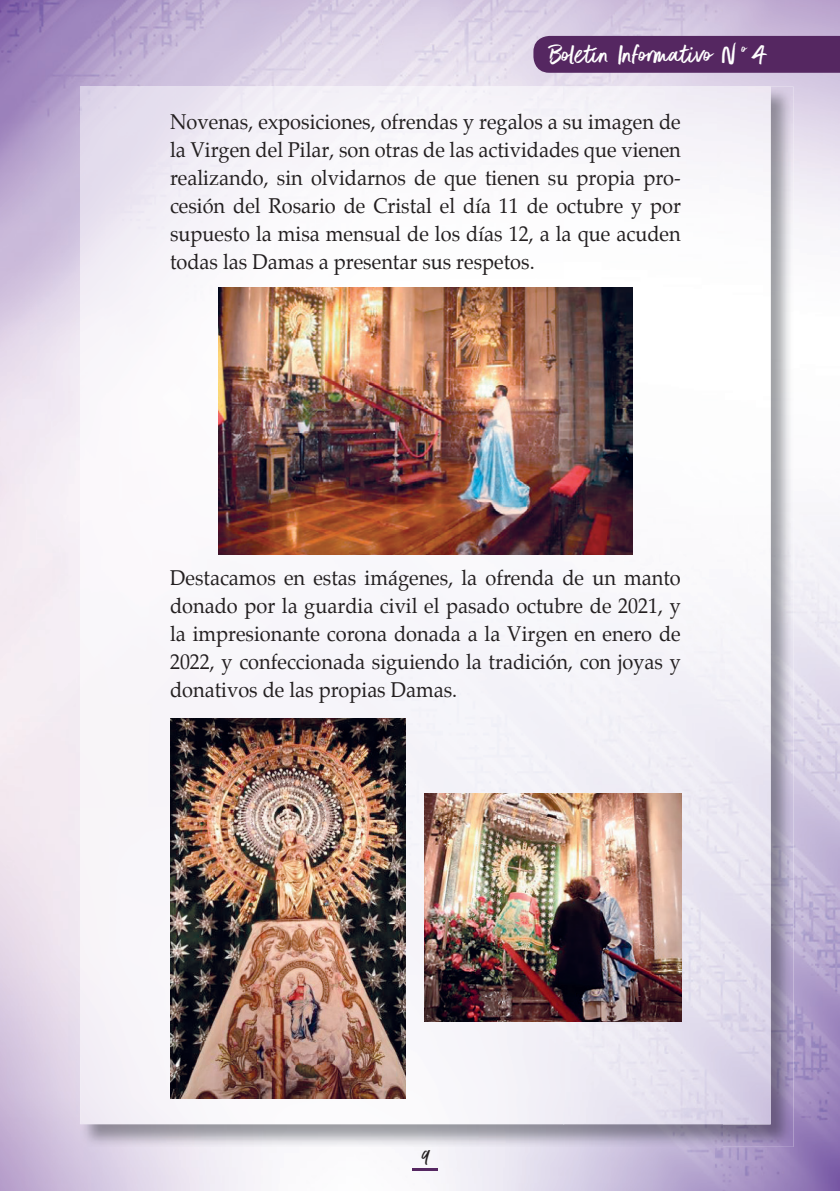
<style>
.page{position:relative;width:840px;height:1191px;background:#fff}
.page>*{position:absolute;margin:0;border:0;box-sizing:border-box;transform-origin:0 0}
.t1{font:32px "Better Times";color:#fff}
.t2{font:23px "Better Times";color:#231f20}
.t3{font:21px/28px "Palatino";color:#231f20;text-align:justify;scale:.95 1}
</style>
<div class="page">
<img style="left:0;top:0;width:839px;height:1191px">
<img style="left:722px;top:87px;width:71px;height:1059px">
<img style="left:80px;top:1124px;width:642px;height:22px">
<img style="left:80px;top:86px;width:690px;height:1038px">
<hr style="left:412px;top:1167px;width:26px;height:3px;background:#552761">
<div style="left:533px;top:36px;width:306px;height:37px;background:#552761"></div>
<img style="left:218px;top:287px;width:414px;height:267px">
<img style="left:424px;top:793px;width:256px;height:228px">
<img style="left:170px;top:718px;width:235px;height:380px">
<h1 class="t1" style="left:547px;top:36px;width:219px">Boletín Informativo N <sup>o</sup> 4</h1>
<p class="t3" style="left:170px;top:108px;width:539px">Novenas, exposiciones, ofrendas y regalos a su imagen de la Virgen del Pilar, son otras de las actividades que vienen realizando, sin olvidarnos de que tienen su propia pro&shy;cesión del Rosario de Cristal el día 11 de octubre y por supuesto la misa mensual de los días 12, a la que acuden todas las Damas a presentar sus respetos.</p>
<p class="t3" style="left:170px;top:565px;width:539px">Destacamos en estas imágenes, la ofrenda de un manto donado por la guardia civil el pasado octubre de 2021, y la impresionante corona donada a la Virgen en enero de 2022, y confeccionada siguiendo la tradición, con joyas y donativos de las propias Damas.</p>
<p class="t2" style="left:421px;top:1143px;width:10px">9</p>
</div>
